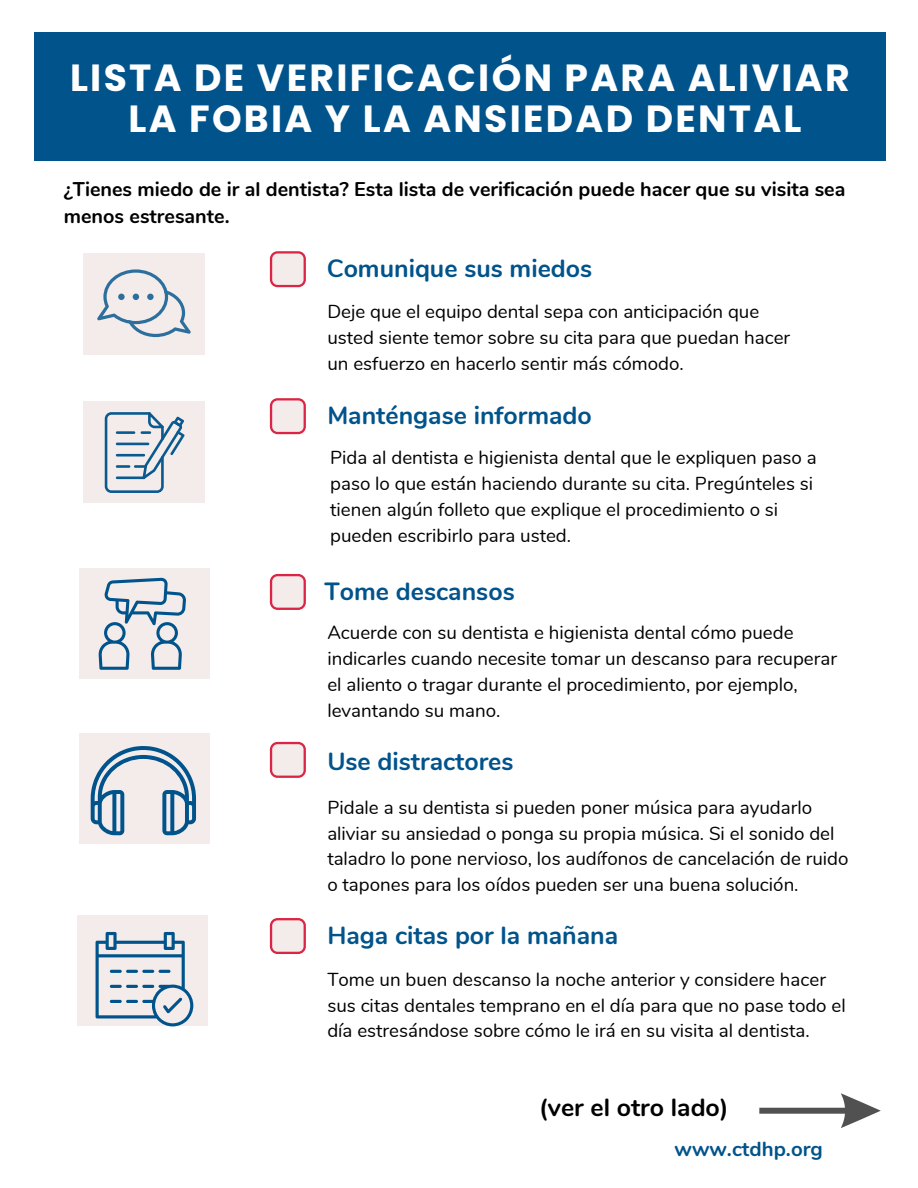
<style>
.page{position:relative;width:918px;height:1188px;background:#fff}
.page>*{position:absolute;margin:0;border:0;box-sizing:border-box;transform-origin:0 0}
.t1{font:700 37.8px/40.5px "Poppins";letter-spacing:.06em;color:#fff;text-align:center}
.t2{font:700 24.9px "Nunito";color:#00538b}
.t3{font:700 24.9px "Nunito";color:#000}
.t4{font:700 20.4px "Nunito";color:#00538b}
.t5{font:700 19.8px/27px "Nunito";color:#000}
.t6{font:18.75px/25.8px "Nunito";color:#000}
</style>
<div class="page">
<svg style="left:270px;top:251px;width:36px;height:36px"></svg>
<div style="left:83px;top:253px;width:122px;height:101px;background:#f4ebeb"></div>
<div style="left:83px;top:402px;width:122px;height:101px;background:#f4ebeb"></div>
<svg style="left:270px;top:398px;width:36px;height:36px"></svg>
<svg style="left:270px;top:574px;width:36px;height:36px"></svg>
<svg style="left:270px;top:742px;width:36px;height:36px"></svg>
<svg style="left:270px;top:918px;width:36px;height:36px"></svg>
<div style="left:79px;top:568px;width:131px;height:111px;background:#f4ebeb"></div>
<div style="left:79px;top:733px;width:130px;height:111px;background:#f4ebeb"></div>
<div style="left:77px;top:916px;width:131px;height:110px;background:#f4ebeb"></div>
<div style="left:34px;top:33px;width:851px;height:128px;background:#00538b"></div>
<svg style="left:759px;top:1093px;width:122px;height:35px"></svg>
<svg style="left:97px;top:269px;width:94px;height:68px"></svg>
<div style="left:147px;top:294px;width:7px;height:6px;background:#2c6f9c;border-radius:50%"></div>
<svg style="left:105px;top:412px;width:80px;height:81px"></svg>
<svg style="left:98px;top:578px;width:88px;height:92px"></svg>
<svg style="left:91px;top:746px;width:105px;height:89px"></svg>
<svg style="left:96px;top:932px;width:97px;height:94px"></svg>
<h1 class="t1" style="left:70px;top:58px;width:781px">LISTA DE VERIFICACIÓN PARA ALIVIAR<br>LA FOBIA Y LA ANSIEDAD DENTAL</h1>
<p class="t5" style="left:64px;top:176px;width:783px">¿Tienes miedo de ir al dentista? Esta lista de verificación puede hacer que su visita sea menos estresante.</p>
<h2 class="t2" style="left:327px;top:252px;width:267px">Comunique sus miedos</h2>
<p class="t6" style="left:327px;top:299px;width:464px">Deje que el equipo dental sepa con anticipación que usted siente temor sobre su cita para que puedan hacer un esfuerzo en hacerlo sentir más cómodo.</p>
<h2 class="t2" style="left:327px;top:399px;width:266px">Manténgase informado</h2>
<p class="t6" style="left:330px;top:445px;width:488px">Pida al dentista e higienista dental que le expliquen paso a paso lo que están haciendo durante su cita. Pregúnteles si tienen algún folleto que explique el procedimiento o si pueden escribirlo para usted.</p>
<h2 class="t2" style="left:325px;top:575px;width:192px">Tome descansos</h2>
<p class="t6" style="left:327px;top:620px;width:511px">Acuerde con su dentista e higienista dental cómo puede indicarles cuando necesite tomar un descanso para recuperar el aliento o tragar durante el procedimiento, por ejemplo, levantando su mano.</p>
<h2 class="t2" style="left:327px;top:744px;width:188px">Use distractores</h2>
<p class="t6" style="left:327px;top:795px;width:523px">Pidale a su dentista si pueden poner música para ayudarlo aliviar su ansiedad o ponga su propia música. Si el sonido del taladro lo pone nervioso, los audífonos de cancelación de ruido o tapones para los oídos pueden ser una buena solución.</p>
<h2 class="t2" style="left:327px;top:919px;width:292px">Haga citas por la mañana</h2>
<p class="t6" style="left:327px;top:967px;width:520px">Tome un buen descanso la noche anterior y considere hacer sus citas dentales temprano en el día para que no pase todo el día estresándose sobre cómo le irá en su visita al dentista.</p>
<h2 class="t3" style="left:539px;top:1090px;width:191px">(ver el otro lado)</h2>
<p class="t4" style="left:675px;top:1136px;width:150px">www.ctdhp.org</p>
</div>
